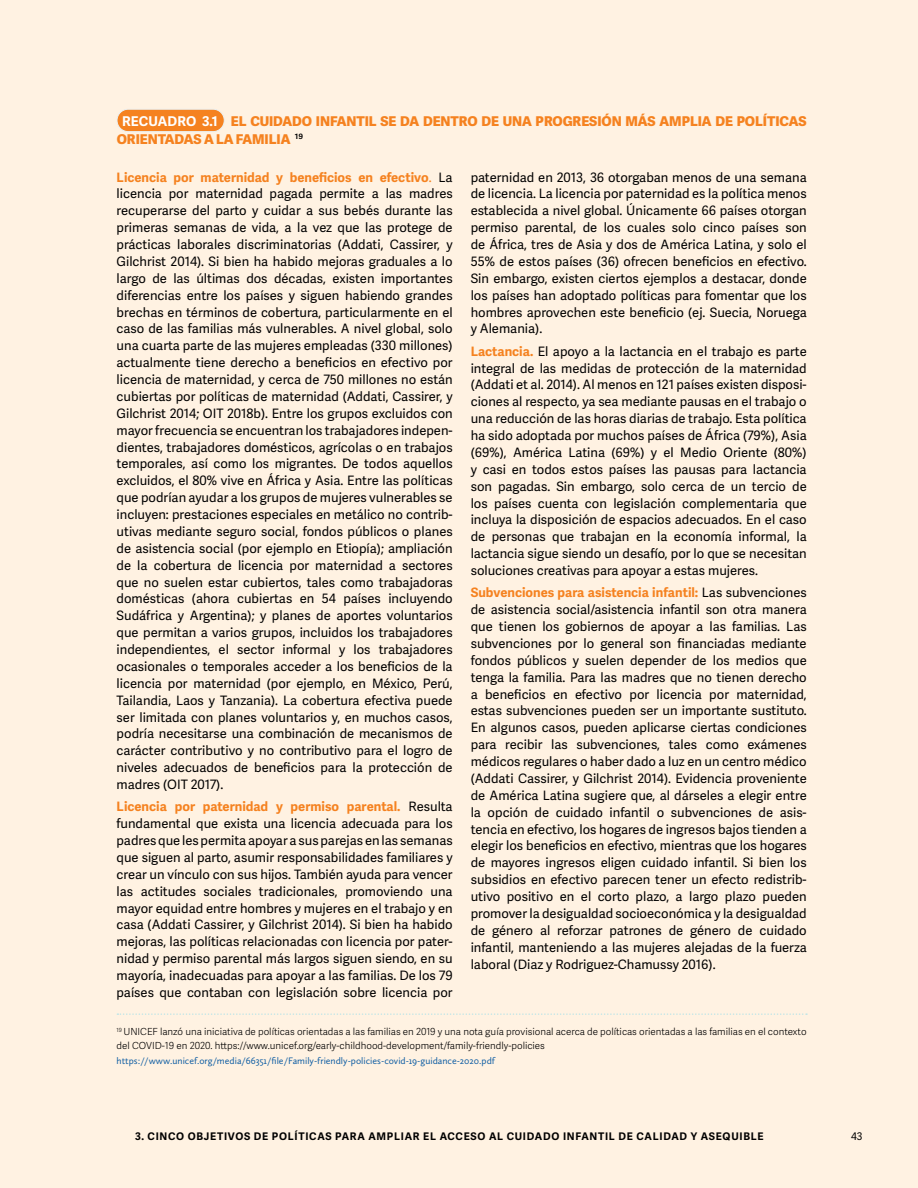
<style>
.page{position:relative;width:918px;height:1188px;background:#fff2e2}
.page>*{position:absolute;margin:0;border:0;box-sizing:border-box;transform-origin:0 0}
.BODY_1st{font:800 13.5px/18px "Adelle Sans";letter-spacing:-.005em;color:#f58220}
.SIDEBAR_HEAD{font:700 13.5px "Adelle Sans";letter-spacing:.01em;color:#fff}
.SIDEBAR_BODY_1st{font:12.9px/16.8px "Adelle Sans";color:#000;text-align:justify}
.t1{font:700 10.5px "Adelle Sans";letter-spacing:.07em;color:#000}
.t2{font:10.5px "Adelle Sans";color:#000}
.Footnotes_1ST{font:300 9.75px/13.5px "Adelle Sans";color:#000}
.Footnotes{font:9.75px "Calluna Sans";color:#115fa4}
.s1{font-weight:700;color:#f58220}
.s2{color:#f58220}
</style>
<div class="page">
<div style="left:117px;top:109px;width:107px;height:23px;background:#f58220;border-radius:11px"></div>
<div style="left:117px;top:109px;width:108px;height:23px;border:1px solid #eaf1f3;border-radius:11px"></div>
<svg style="left:117px;top:1013px;width:690px;height:2px"></svg>
<p class="BODY_1st" style="left:117px;top:112px;width:691px;text-indent:114px">EL CUIDADO INFANTIL SE DA DENTRO DE UNA PROGRESIÓN MÁS AMPLIA DE POLÍTICAS<br>ORIENTADAS A LA FAMILIA <sup>19</sup></p>
<p class="SIDEBAR_BODY_1st" style="left:117px;top:169px;width:338px"><span class="s1">Licencia por maternidad y beneficios en efectivo</span><span class="s2">.</span> La licencia por maternidad pagada permite a las madres recuperarse del parto y cuidar a sus bebés durante las primeras semanas de vida, a la vez que las protege de prácticas laborales discriminatorias (Addati, Cassirer, y Gilchrist 2014). Si bien ha habido mejoras graduales a lo largo de las últimas dos décadas, existen importantes diferencias entre los países y siguen habiendo grandes brechas en términos de cobertura, particularmente en el caso de las familias más vulnerables. A nivel global, solo una cuarta parte de las mujeres empleadas (330 millones) actualmente tiene derecho a beneficios en efectivo por licencia de maternidad, y cerca de 750 millones no están cubiertas por políticas de maternidad (Addati, Cassirer, y Gilchrist 2014; OIT 2018b). Entre los grupos excluidos con mayor frecuencia se encuentran los trabajadores indepen&shy;dientes, trabajadores domésticos, agrícolas o en trabajos temporales, así como los migrantes. De todos aquellos excluidos, el 80% vive en África y Asia. Entre las políticas que podrían ayudar a los grupos de mujeres vulnerables se incluyen: prestaciones especiales en metálico no contrib&shy;utivas mediante seguro social, fondos públicos o planes de asistencia social (por ejemplo en Etiopía); ampliación de la cobertura de licencia por maternidad a sectores que no suelen estar cubiertos, tales como trabajadoras domésticas (ahora cubiertas en 54 países incluyendo Sudáfrica y Argentina); y planes de aportes voluntarios que permitan a varios grupos, incluidos los trabajadores independientes, el sector informal y los trabajadores ocasionales o temporales acceder a los beneficios de la licencia por maternidad (por ejemplo, en México, Perú, Tailandia, Laos y Tanzania). La cobertura efectiva puede ser limitada con planes voluntarios y, en muchos casos, podría necesitarse una combinación de mecanismos de carácter contributivo y no contributivo para el logro de niveles adecuados de beneficios para la protección de madres (OIT 2017).</p>
<p class="SIDEBAR_BODY_1st" style="left:117px;top:799px;width:338px"><span class="s1">Licencia por paternidad y permiso parental.</span> Resulta fundamental que exista una licencia adecuada para los padres que les permita apoyar a sus parejas en las semanas que siguen al parto, asumir responsabilidades familiares y crear un vínculo con sus hijos. También ayuda para vencer las actitudes sociales tradicionales, promoviendo una mayor equidad entre hombres y mujeres en el trabajo y en casa (Addati Cassirer, y Gilchrist 2014). Si bien ha habido mejoras, las políticas relacionadas con licencia por pater&shy;nidad y permiso parental más largos siguen siendo, en su mayoría, inadecuadas para apoyar a las familias. De los 79 países que contaban con legislación sobre licencia por</p>
<p class="SIDEBAR_HEAD" style="left:122px;top:113px;width:97px">RECUADRO 3.1</p>
<p class="SIDEBAR_BODY_1st" style="left:471px;top:169px;width:338px">paternidad en 2013, 36 otorgaban menos de una semana de licencia. La licencia por paternidad es la política menos establecida a nivel global. Únicamente 66 países otorgan permiso parental, de los cuales solo cinco países son de África, tres de Asia y dos de América Latina, y solo el 55% de estos países (36) ofrecen beneficios en efectivo.<br>Sin embargo, existen ciertos ejemplos a destacar, donde los países han adoptado políticas para fomentar que los hombres aprovechen este beneficio (ej. Suecia, Noruega y Alemania).</p>
<p class="SIDEBAR_BODY_1st" style="left:471px;top:343px;width:338px"><span class="s1">Lactancia.</span> El apoyo a la lactancia en el trabajo es parte integral de las medidas de protección de la maternidad (Addati et al. 2014). Al menos en 121 países existen disposi&shy;ciones al respecto, ya sea mediante pausas en el trabajo o una reducción de las horas diarias de trabajo. Esta política ha sido adoptada por muchos países de África (79%), Asia (69%), América Latina (69%) y el Medio Oriente (80%) y casi en todos estos países las pausas para lactancia son pagadas. Sin embargo, solo cerca de un tercio de los países cuenta con legislación complementaria que incluya la disposición de espacios adecuados. En el caso de personas que trabajan en la economía informal, la lactancia sigue siendo un desafío, por lo que se necesitan soluciones creativas para apoyar a estas mujeres.</p>
<p class="SIDEBAR_BODY_1st" style="left:471px;top:585px;width:338px"><span class="s1">Subvenciones para asistencia infantil:</span> Las subvenciones de asistencia social/asistencia infantil son otra manera que tienen los gobiernos de apoyar a las familias. Las subvenciones por lo general son financiadas mediante fondos públicos y suelen depender de los medios que tenga la familia. Para las madres que no tienen derecho a beneficios en efectivo por licencia por maternidad, estas subvenciones pueden ser un importante sustituto.<br>En algunos casos, pueden aplicarse ciertas condiciones para recibir las subvenciones, tales como exámenes médicos regulares o haber dado a luz en un centro médico (Addati Cassirer, y Gilchrist 2014). Evidencia proveniente de América Latina sugiere que, al dárseles a elegir entre la opción de cuidado infantil o subvenciones de asis&shy;tencia en efectivo, los hogares de ingresos bajos tienden a elegir los beneficios en efectivo, mientras que los hogares de mayores ingresos eligen cuidado infantil. Si bien los subsidios en efectivo parecen tener un efecto redistrib&shy;utivo positivo en el corto plazo, a largo plazo pueden promover la desigualdad socioeconómica y la desigualdad de género al reforzar patrones de género de cuidado infantil, manteniendo a las mujeres alejadas de la fuerza laboral (Diaz y Rodriguez-Chamussy 2016).</p>
<p class="Footnotes_1ST" style="left:117px;top:1025px;width:692px"><sup>19</sup> UNICEF lanzó una iniciativa de políticas orientadas a las familias en 2019 y una nota guía provisional acerca de políticas orientadas a las familias en el contexto del COVID-19 en 2020. https://www.unicef.org/early-childhood-development/family-friendly-policies</p>
<p class="Footnotes" style="left:117px;top:1055px;width:380px">https://www.unicef.org/media/66351/file/Family-friendly-policies-covid-19-guidance-2020.pdf</p>
<p class="t1" style="left:135px;top:1130px;width:630px">3. CINCO OBJETIVOS DE POLÍTICAS PARA AMPLIAR EL ACCESO AL CUIDADO INFANTIL DE CALIDAD Y ASEQUIBLE</p>
<p class="t2" style="left:851px;top:1131px;width:13px">43</p>
</div>
